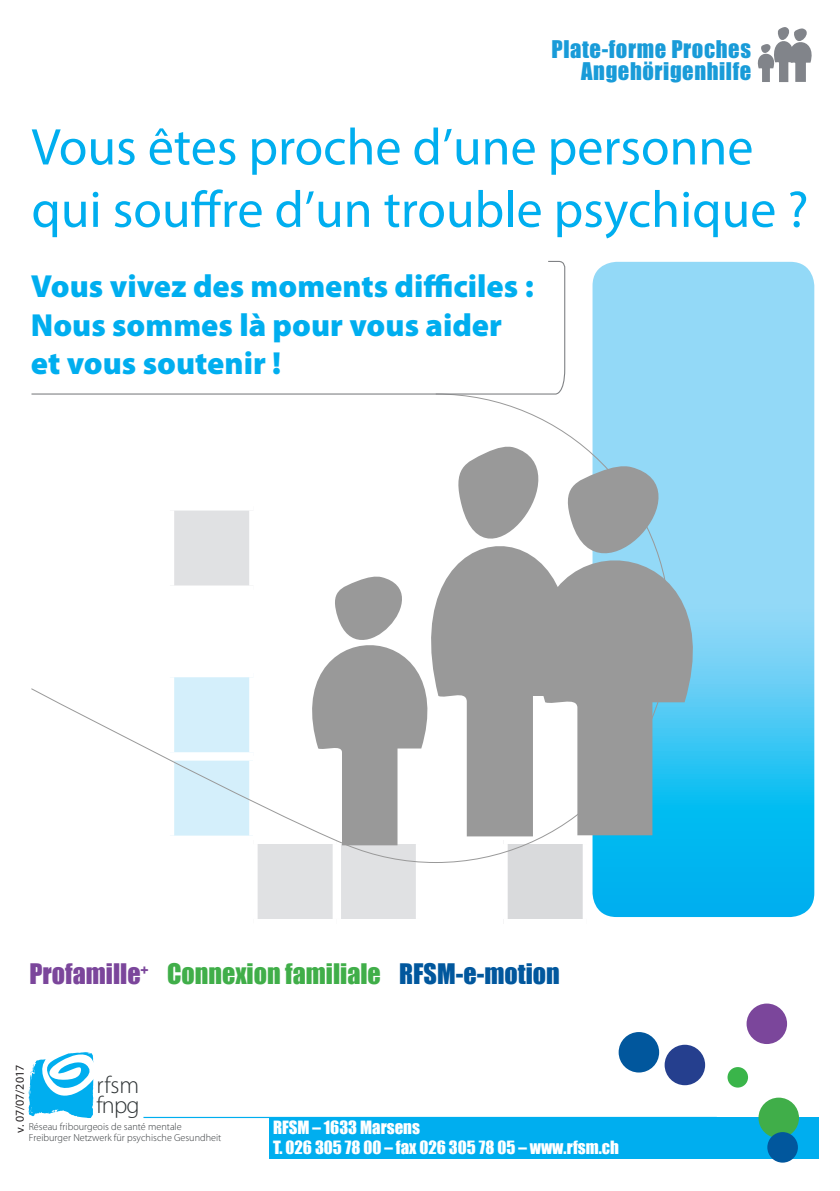
<style>
.page{position:relative;width:840px;height:1191px;background:#fff}
.page>*{position:absolute;margin:0;border:0;box-sizing:border-box;transform-origin:0 0}
.t1{font:52px/62.4px "Myriad Pro";color:#00aeef}
.t2{font:900 32px/38.4px "Myriad Pro";color:#00aeef}
.t3{font:26px "Impact";color:#40ae49}
.t4{font:300 24.2px "Myriad Pro";letter-spacing:-.02em;color:#2e3335}
.t5{font:22.6px/22.2px "Impact";letter-spacing:.025em;color:#199bd8;text-align:right}
.t6{font:16.8px "Impact";color:#fff}
.texte{font:12px "Myriad Pro";color:#231f20}
.t7{font:300 10.2px/10.6px "Myriad Pro";color:#33373a}
.s1{color:#7b469b}
.s2{color:#01579d}
</style>
<div class="page">
<div style="left:257px;top:863px;width:75px;height:56px;background:#e0e1e3"></div>
<div style="left:336px;top:840px;width:84px;height:83px;background:#e0e1e3"></div>
<div style="left:503px;top:840px;width:83px;height:83px;background:#d9dadc"></div>
<div style="left:332px;top:844px;width:9px;height:75px;background:#fff"></div>
<div style="left:415px;top:844px;width:9px;height:75px;background:#fff"></div>
<div style="left:499px;top:844px;width:8px;height:75px;background:#fff"></div>
<div style="left:582px;top:844px;width:8px;height:75px;background:#fff"></div>
<div style="left:336px;top:919px;width:84px;height:8px;background:#fff"></div>
<div style="left:503px;top:919px;width:83px;height:8px;background:#fff"></div>
<svg style="left:592px;top:262px;width:221px;height:655px"></svg>
<svg style="left:31px;top:393px;width:639px;height:470px"></svg>
<hr style="left:143px;top:1116px;width:573px;height:2px;background:#00aeef">
<svg style="left:28px;top:1052px;width:66px;height:66px"></svg>
<div style="left:269px;top:1116px;width:549px;height:42px;background:#00aeef"></div>
<svg style="left:610px;top:513px;width:130px;height:322px"></svg>
<svg style="left:451px;top:445px;width:257px;height:163px"></svg>
<svg style="left:388px;top:496px;width:222px;height:340px;fill:#999"></svg>
<svg style="left:329px;top:576px;width:110px;height:34px"></svg>
<svg style="left:276px;top:610px;width:186px;height:235px"></svg>
<div style="left:618px;top:1032px;width:40px;height:40px;background:#01579d;border-radius:50%"></div>
<div style="left:727px;top:1067px;width:20px;height:20px;background:#3ab54a;border-radius:50%"></div>
<div style="left:664px;top:1044px;width:40px;height:41px;background:#253f8e;border-radius:50%"></div>
<div style="left:746px;top:1003px;width:40px;height:41px;background:#7b469b;border-radius:50%"></div>
<div style="left:758px;top:1097px;width:40px;height:41px;background:#40ae49;border-radius:50%"></div>
<svg style="left:31px;top:260px;width:534px;height:135px"></svg>
<svg style="left:757px;top:27px;width:54px;height:55px"></svg>
<div style="left:766px;top:1132px;width:31px;height:30px;background:#01579d;border-radius:50%"></div>
<p class="t5" style="left:551px;top:37px;width:201px">Plate-forme Proches<br>Angehörigenhilfe</p>
<p class="t1" style="left:31px;top:115px;width:778px">Vous êtes proche d’une personne qui souffre d’un trouble psychique ?</p>
<p class="t2" style="left:31px;top:266px;width:504px">Vous vivez des moments difficiles :</p>
<p class="t2" style="left:31px;top:304px;width:472px">Nous sommes là pour vous aider et vous soutenir !</p>
<p class="t3" style="left:30px;top:954px;width:531px"><span class="s1">Profamille</span><sup>+</sup> Connexion familiale <span class="s2">RFSM-e-motion</span></p>
<p class="texte" style="left:13px;top:1132px;width:69px;rotate:-90deg">v. 07/07/2017</p>
<p class="t4" style="left:96px;top:1070px;width:44px">rfsm</p>
<p class="t7" style="left:29px;top:1121px;width:194px">Réseau fribourgeois de santé mentale<br>Freiburger Netzwerk für psychische Gesundheit</p>
<p class="t6" style="left:273px;top:1114px;width:148px">RFSM – 1633 Marsens</p>
<p class="t6" style="left:273px;top:1134px;width:347px">T. 026 305 78 00 – fax 026 305 78 05 – www.rfsm.ch</p>
<p class="t4" style="left:96px;top:1090px;width:45px">fnpg</p>
</div>
